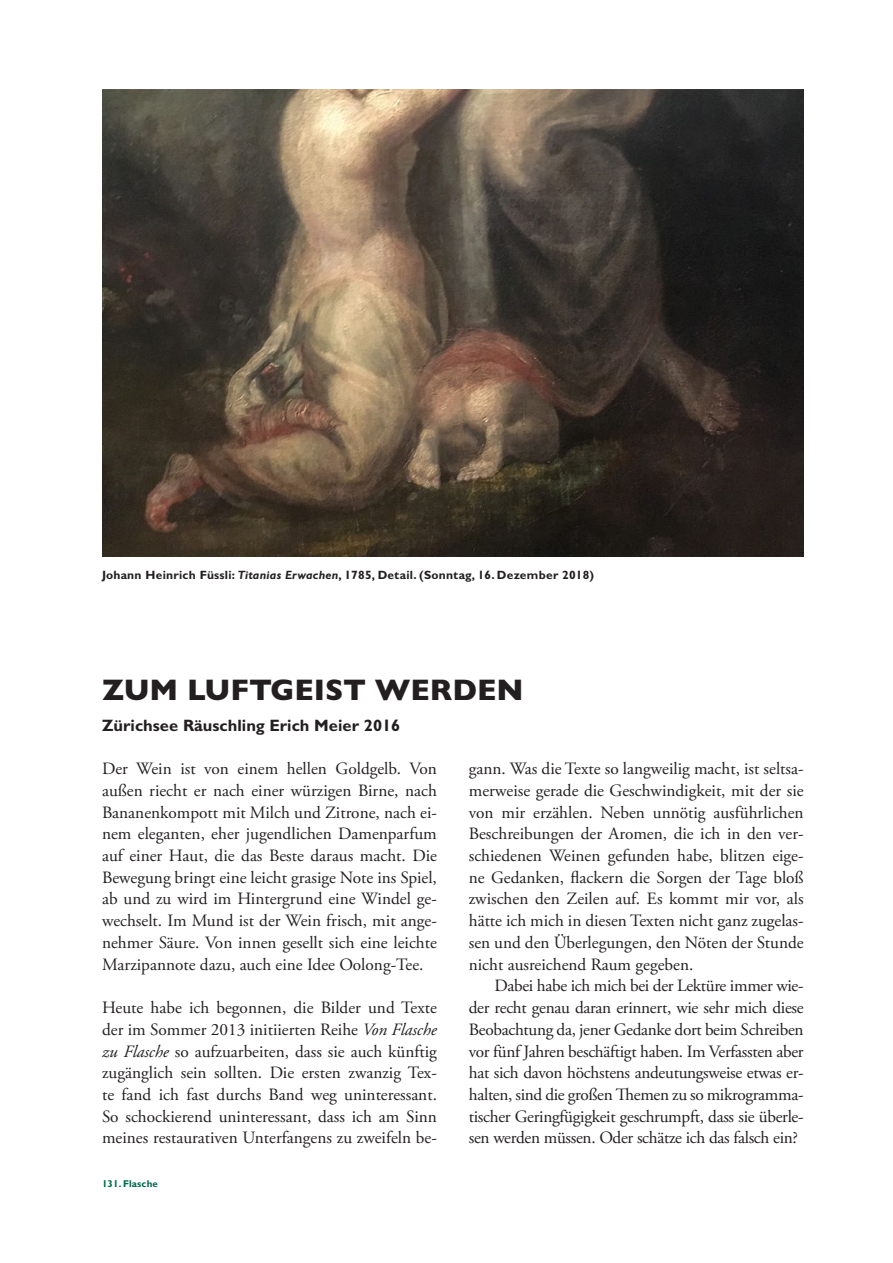
<style>
.page{position:relative;width:893px;height:1263px;background:#fff}
.page>*{position:absolute;margin:0;border:0;box-sizing:border-box;transform-origin:0 0}
.Titel{font:800 30px "Gill Sans MT Pro";color:#231f20}
.Lauftext_ohne_Einzug{font:17.25px/21.8px "Adobe Garamond Pro";color:#231f20;text-align:justify}
.Lauftext_mit_Einzug{font:17.25px/21.8px "Adobe Garamond Pro";letter-spacing:-.02em;color:#231f20;text-align:justify}
.Vorspann{font:700 16.5px "Gill Sans MT Pro";color:#231f20}
.Getrunken_am{font:700 12px "Gill Sans MT Pro";letter-spacing:.02em;color:#231f20}
.Thema_der_Seiten{font:700 9.9px "Gill Sans MT Pro";letter-spacing:.01em;color:#006a4e}
.s1{font-style:italic}
</style>
<div class="page">
<img style="left:102px;top:89px;width:702px;height:468px">
<p class="Getrunken_am" style="left:102px;top:567px;width:494px">Johann Heinrich Füssli: <span class="s1">Titanias Erwachen</span>, 1785, Detail. (Sonntag, 16. Dezember 2018)</p>
<p class="Titel" style="left:102px;top:672px;width:423px">ZUM LUFTGEIST WERDEN</p>
<p class="Vorspann" style="left:102px;top:715px;width:300px">Zürichsee Räuschling Erich Meier 2016</p>
<p class="Lauftext_ohne_Einzug" style="left:469px;top:758px;width:336px">gann. Was die Texte so langweilig macht, ist seltsa&shy;merweise gerade die Geschwindigkeit, mit der sie von mir erzählen. Neben unnötig ausführlichen Beschreibungen der Aromen, die ich in den ver&shy;schiedenen Weinen gefunden habe, blitzen eige&shy;ne Gedanken, flackern die Sorgen der Tage bloß zwischen den Zeilen auf. Es kommt mir vor, als hätte ich mich in diesen Texten nicht ganz zugelas&shy;sen und den Überlegungen, den Nöten der Stunde nicht ausreichend Raum gegeben.</p>
<p class="Lauftext_mit_Einzug" style="left:469px;top:975px;width:336px;text-indent:26px">Dabei habe ich mich bei der Lektüre immer wie&shy;der recht genau daran erinnert, wie sehr mich diese Beobachtung da, jener Gedanke dort beim Schreiben vor fünf Jahren beschäftigt haben. Im Verfassten aber hat sich davon höchstens andeutungsweise etwas er&shy;halten, sind die großen Themen zu so mikrogramma&shy;tischer Geringfügigkeit geschrumpft, dass sie überle&shy;sen werden müssen. Oder schätze ich das falsch ein?</p>
<p class="Lauftext_ohne_Einzug" style="left:102px;top:758px;width:336px">Der Wein ist von einem hellen Goldgelb. Von außen riecht er nach einer würzigen Birne, nach Bananenkompott mit Milch und Zitrone, nach ei&shy;nem eleganten, eher jugendlichen Damenparfum auf einer Haut, die das Beste daraus macht. Die Bewegung bringt eine leicht grasige Note ins Spiel, ab und zu wird im Hintergrund eine Windel ge&shy;wechselt. Im Mund ist der Wein frisch, mit ange&shy;nehmer Säure. Von innen gesellt sich eine leichte Marzipannote dazu, auch eine Idee Oolong-Tee.</p>
<p class="Lauftext_ohne_Einzug" style="left:102px;top:997px;width:336px">Heute habe ich begonnen, die Bilder und Texte der im Sommer 2013 initiierten Reihe <span class="s1">Von Flasche zu Flasche</span> so aufzuarbeiten, dass sie auch künftig zugänglich sein sollten. Die ersten zwanzig Tex&shy;te fand ich fast durchs Band weg uninteressant.<br>So schockierend uninteressant, dass ich am Sinn meines restaurativen Unterfangens zu zweifeln be-</p>
<p class="Thema_der_Seiten" style="left:102px;top:1177px;width:58px">131. Flasche</p>
</div>
